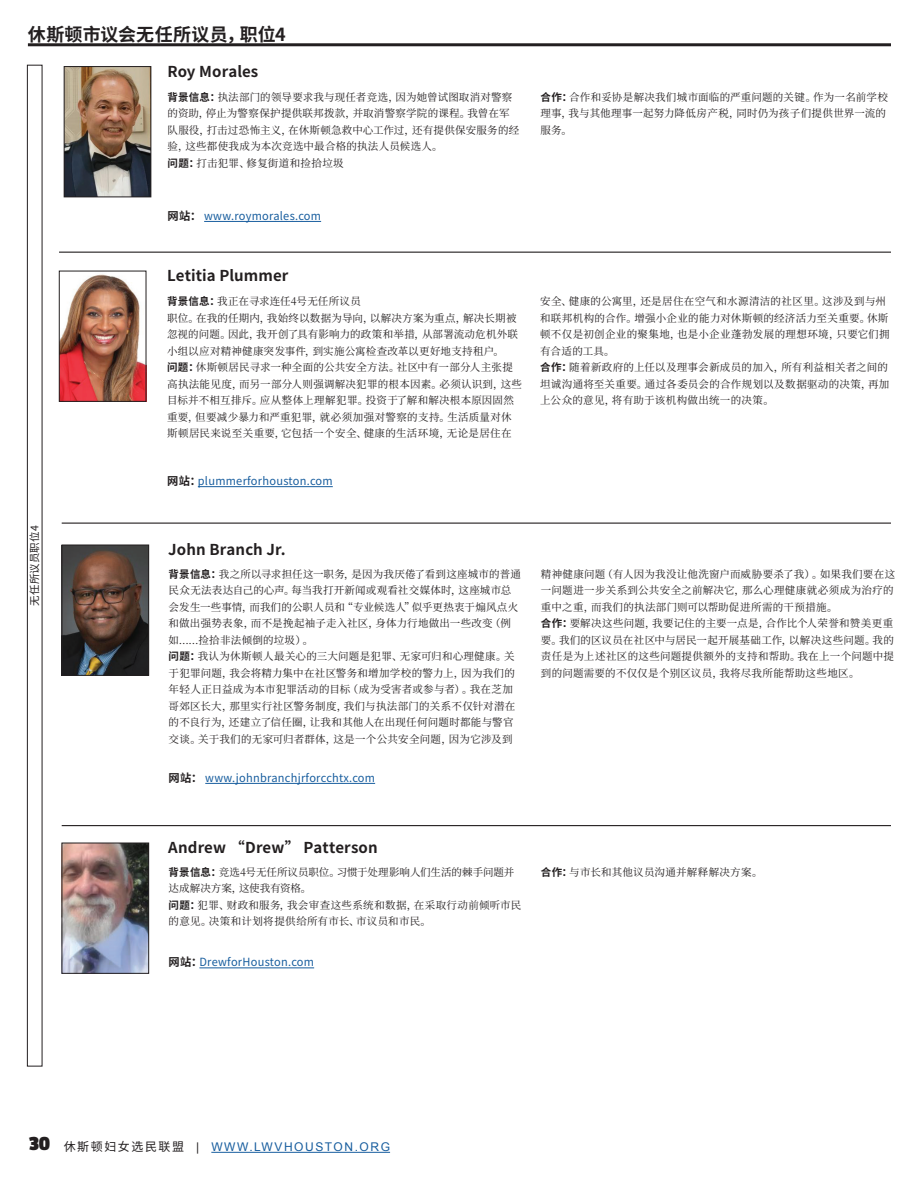
<style>
.page{position:relative;width:918px;height:1188px;background:#fff}
.page>*{position:absolute;margin:0;border:0;box-sizing:border-box;transform-origin:0 0}
.t1{font:700 18px "Source Han Sans CN";letter-spacing:.01em;color:#231f20}
.t2{font:700 15px "Source Han Sans CN";letter-spacing:.005em;color:#231f20}
.t3{font:12px "Arial";letter-spacing:.13em;color:#175d9e}
.t4{font:11.25px "Source Han Sans CN";letter-spacing:.025em;color:#175d9e}
.t5{font:10.5px/16.5px "Source Han Serif SC";letter-spacing:.025em;color:#231f20}
.t6{font:10.5px "Source Han Sans CN";letter-spacing:.01em;color:#231f20}
.s1{font-family:"Source Han Sans CN";font-weight:700}
.s2{font-weight:700;color:#231f20}
.s3{font-family:"Passion One";font-weight:700;font-size:21px;color:#231f20}
.s4{font-family:"Source Han Sans CN";color:#231f20}
.s5{color:#231f20}
</style>
<div class="page">
<hr style="left:211px;top:1152px;width:179px;height:1px;background:#175d9e">
<div style="left:27px;top:65px;width:15px;height:1001px;border:1px solid #231f20"></div>
<hr style="left:59px;top:252px;width:832px;height:1px;background:#231f20">
<img style="left:66px;top:68px;width:83px;height:127px">
<div style="left:64px;top:66px;width:87px;height:131px;border:1px solid #231f20"></div>
<hr style="left:204px;top:221px;width:117px;height:1px;background:#175d9e">
<img style="left:61px;top:274px;width:83px;height:126px">
<div style="left:59px;top:271px;width:87px;height:131px;border:1px solid #231f20"></div>
<hr style="left:198px;top:486px;width:135px;height:1px;background:#175d9e">
<hr style="left:28px;top:43px;width:863px;height:3px;background:#231f20">
<hr style="left:62px;top:523px;width:829px;height:1px;background:#231f20">
<img style="left:64px;top:547px;width:83px;height:127px">
<div style="left:62px;top:545px;width:87px;height:131px;border:1px solid #231f20"></div>
<hr style="left:205px;top:783px;width:170px;height:1px;background:#175d9e">
<hr style="left:62px;top:825px;width:829px;height:1px;background:#231f20">
<img style="left:64px;top:845px;width:83px;height:127px">
<div style="left:62px;top:843px;width:87px;height:131px;border:1px solid #231f20"></div>
<hr style="left:199px;top:968px;width:115px;height:1px;background:#175d9e">
<h1 class="t1" style="left:28px;top:25px;width:259px">休斯顿市议会无任所议员，职位4</h1>
<h2 class="t2" style="left:167px;top:63px;width:92px">Roy Morales</h2>
<p class="t5" style="left:167px;top:89px;width:353px"><span class="s1">背景信息：</span>执法部门的领导要求我与现任者竞选，因为她曾试图取消对警察的资助，停止为警察保护提供联邦拨款，并取消警察学院的课程。我曾在军队服役，打击过恐怖主义，在休斯顿急救中心工作过，还有提供保安服务的经验，这些都使我成为本次竞选中最合格的执法人员候选人。<br><span class="s1">问题：</span>打击犯罪、修复街道和捡拾垃圾</p>
<p class="t5" style="left:540px;top:89px;width:349px"><span class="s1">合作：</span>合作和妥协是解决我们城市面临的严重问题的关键。作为一名前学校理事，我与其他理事一起努力降低房产税，同时仍为孩子们提供世界一流的服务。</p>
<p class="t4" style="left:167px;top:209px;width:155px"><span class="s2">网站：</span> www.roymorales.com</p>
<p class="t6" style="left:29px;top:606px;width:82px;rotate:-90deg">无任所议员职位4</p>
<h2 class="t2" style="left:167px;top:267px;width:123px">Letitia Plummer</h2>
<p class="t5" style="left:167px;top:293px;width:356px"><span class="s1">背景信息：</span>我正在寻求连任4号无任所议员<br>职位。在我的任期内，我始终以数据为导向，以解决方案为重点，解决长期被忽视的问题。因此，我开创了具有影响力的政策和举措，从部署流动危机外联小组以应对精神健康突发事件，到实施公寓检查改革以更好地支持租户。<br><span class="s1">问题：</span>休斯顿居民寻求一种全面的公共安全方法。社区中有一部分人主张提高执法能见度，而另一部分人则强调解决犯罪的根本因素。必须认识到，这些目标并不相互排斥。应从整体上理解犯罪。投资于了解和解决根本原因固然重要，但要减少暴力和严重犯罪，就必须加强对警察的支持。生活质量对休斯顿居民来说至关重要，它包括一个安全、健康的生活环境，无论是居住在</p>
<p class="t5" style="left:540px;top:293px;width:351px">安全、健康的公寓里，还是居住在空气和水源清洁的社区里。这涉及到与州和联邦机构的合作。增强小企业的能力对休斯顿的经济活力至关重要。休斯顿不仅是初创企业的聚集地，也是小企业蓬勃发展的理想环境，只要它们拥有合适的工具。<br><span class="s1">合作：</span>随着新政府的上任以及理事会新成员的加入，所有利益相关者之间的坦诚沟通将至关重要。通过各委员会的合作规划以及数据驱动的决策，再加上公众的意见，将有助于该机构做出统一的决策。</p>
<p class="t4" style="left:167px;top:475px;width:167px"><span class="s2">网站：</span>plummerforhouston.com</p>
<h2 class="t2" style="left:168px;top:541px;width:119px">John Branch Jr.</h2>
<p class="t5" style="left:169px;top:566px;width:354px"><span class="s1">背景信息：</span>我之所以寻求担任这一职务，是因为我厌倦了看到这座城市的普通民众无法表达自己的心声。每当我打开新闻或观看社交媒体时，这座城市总会发生一些事情，而我们的公职人员和“专业候选人”似乎更热衷于煽风点火和做出强势表象，而不是挽起袖子走入社区，身体力行地做出一些改变（例如......捡拾非法倾倒的垃圾）。<br><span class="s1">问题：</span>我认为休斯顿人最关心的三大问题是犯罪、无家可归和心理健康。关于犯罪问题，我会将精力集中在社区警务和增加学校的警力上，因为我们的年轻人正日益成为本市犯罪活动的目标（成为受害者或参与者）。我在芝加哥郊区长大，那里实行社区警务制度，我们与执法部门的关系不仅针对潜在的不良行为，还建立了信任圈，让我和其他人在出现任何问题时都能与警官交谈。关于我们的无家可归者群体，这是一个公共安全问题，因为它涉及到</p>
<p class="t5" style="left:541px;top:566px;width:356px">精神健康问题（有人因为我没让他洗窗户而威胁要杀了我）。如果我们要在这一问题进一步关系到公共安全之前解决它，那么心理健康就必须成为治疗的重中之重，而我们的执法部门则可以帮助促进所需的干预措施。<br><span class="s1">合作：</span>要解决这些问题，我要记住的主要一点是，合作比个人荣誉和赞美更重要。我们的区议员在社区中与居民一起开展基础工作，以解决这些问题。我的责任是为上述社区的这些问题提供额外的支持和帮助。我在上一个问题中提到的问题需要的不仅仅是个别区议员，我将尽我所能帮助这些地区。</p>
<p class="t4" style="left:169px;top:771px;width:208px"><span class="s2">网站：</span> www.johnbranchjrforcchtx.com</p>
<h2 class="t2" style="left:168px;top:839px;width:211px">Andrew “Drew” Patterson</h2>
<p class="t5" style="left:169px;top:864px;width:354px"><span class="s1">背景信息：</span>竞选4号无任所议员职位。习惯于处理影响人们生活的棘手问题并达成解决方案，这使我有资格。<br><span class="s1">问题：</span>犯罪、财政和服务，我会审查这些系统和数据，在采取行动前倾听市民的意见。决策和计划将提供给所有市长、市议员和市民。</p>
<p class="t5" style="left:541px;top:864px;width:223px"><span class="s1">合作：</span>与市长和其他议员沟通并解释解决方案。</p>
<p class="t4" style="left:169px;top:956px;width:147px"><span class="s2">网站：</span>DrewforHouston.com</p>
<p class="t3" style="left:29px;top:1139px;width:363px"><span class="s3">30</span> <span class="s4">休斯顿妇女选民联盟</span> <span class="s5">|</span> WWW.LWVHOUSTON.ORG</p>
</div>
